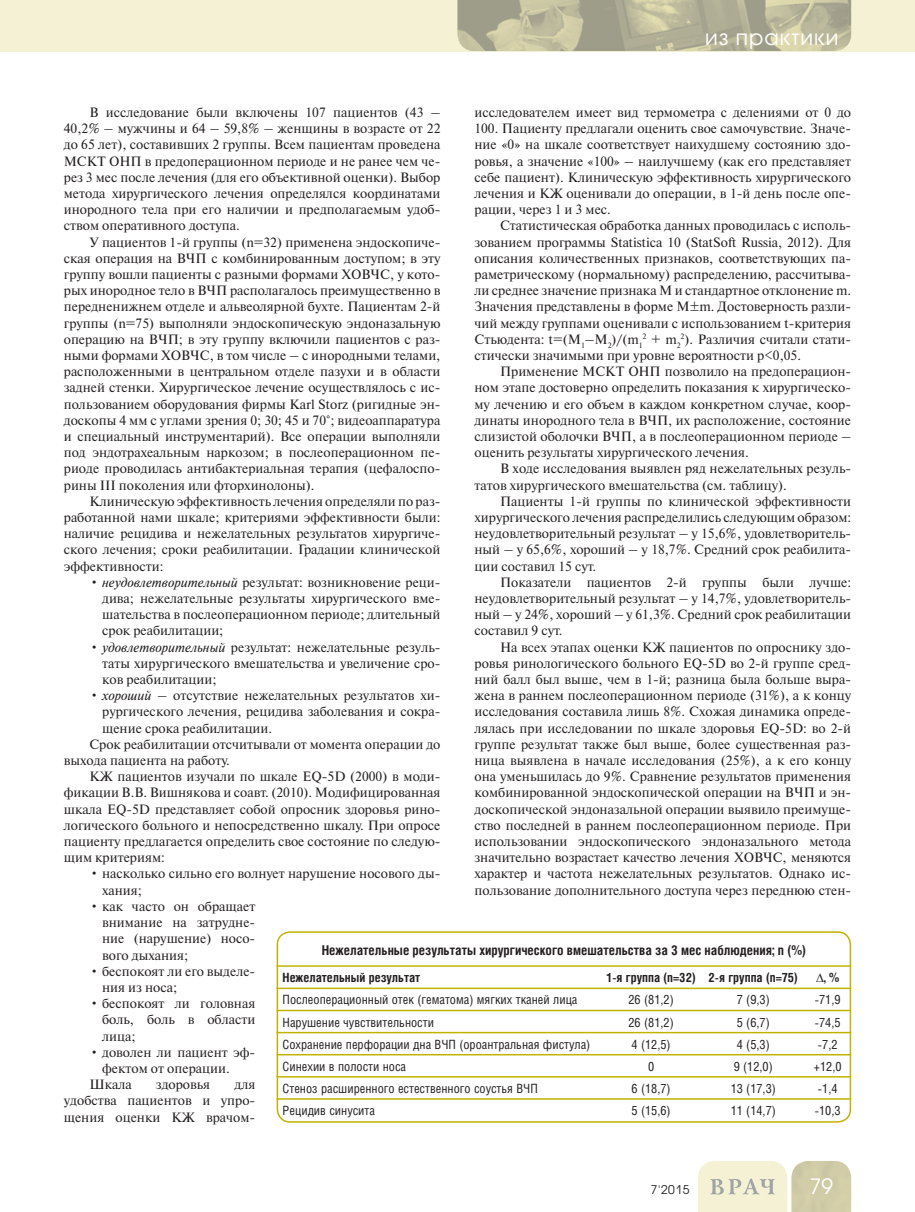
<style>
.page{position:relative;width:915px;height:1212px;background:#fff}
.page>*{position:absolute;margin:0;border:0;box-sizing:border-box;transform-origin:0 0}
.t1{font:21px "Avant Garde Gothic C";letter-spacing:.05em;color:#fff}
.t2{font:13.5px/16.2px "Newton C";color:#231f20;text-align:justify}
.t3{font:700 13.5px "Helios Cond";color:#231f20}
.t4{font:12.75px "Helios Cond";color:#231f20}
.t5{font:700 12.75px "Helios Cond";color:#231f20}
.t6{font:12px "Avant Garde Gothic C";color:#231f20}
.t7{font:7.8px "Newton C";color:#231f20}
.s1{font-style:italic}
.s2{font-size:13.5px}
.s3{font-family:"Times New Roman"}
</style>
<div class="page">
<div style="left:0;top:0;width:914px;height:51px;background:#f5f1d5"></div>
<svg style="left:698px;top:1161px;width:152px;height:51px;background:#e3e0c4"></svg>
<img style="left:457px;top:0;width:393px;height:51px">
<div style="left:276px;top:931px;width:574px;height:192px;border:2px solid #c1b400;border-radius:13px"></div>
<hr style="left:276px;top:965px;width:574px;height:2px;background:#c1b400">
<hr style="left:276px;top:987px;width:574px;height:2px;background:#c1b400">
<hr style="left:276px;top:1010px;width:574px;height:1px;background:#c1b400">
<hr style="left:276px;top:1032px;width:574px;height:1px;background:#c1b400">
<hr style="left:276px;top:1054px;width:574px;height:1px;background:#c1b400">
<hr style="left:276px;top:1076px;width:574px;height:1px;background:#c1b400">
<hr style="left:276px;top:1098px;width:574px;height:2px;background:#c1b400">
<h1 class="t1" style="left:704px;top:27px;width:135px">из практики</h1>
<p class="t2" style="left:64px;top:106px;width:378px;text-indent:26px">В исследование были включены 107 пациентов (43 – 40,2% – мужчины и 64 – 59,8% – женщины в возрасте от 22 до 65 лет), составивших 2 группы. Всем пациентам проведена МСКТ ОНП в предоперационном периоде и не ранее чем че&shy;рез 3 мес после лечения (для его объективной оценки). Выбор метода хирургического лечения определялся координатами инородного тела при его наличии и предполагаемым удоб&shy;ством оперативного доступа.</p>
<p class="t2" style="left:64px;top:235px;width:378px;text-indent:26px">У пациентов 1-й группы (n=32) применена эндоскопиче&shy;ская операция на ВЧП с комбинированным доступом; в эту группу вошли пациенты с разными формами ХОВЧС, у кото&shy;рых инородное тело в ВЧП располагалось преимущественно в передненижнем отделе и альвеолярной бухте. Пациентам 2-й группы (n=75) выполняли эндоскопическую эндоназальную операцию на ВЧП; в эту группу включили пациентов с раз&shy;ными формами ХОВЧС, в том числе – с инородными телами, расположенными в центральном отделе пазухи и в области задней стенки. Хирургическое лечение осуществлялось с ис&shy;пользованием оборудования фирмы Karl Storz (ригидные эн&shy;доскопы 4 мм с углами зрения 0; 30; 45 и 70°; видеоаппаратура и специальный инструментарий). Все операции выполняли под эндотрахеальным наркозом; в послеоперационном пе&shy;риоде проводилась антибактериальная терапия (цефалоспо&shy;рины III поколения или фторхинолоны).</p>
<p class="t2" style="left:64px;top:494px;width:378px;text-indent:26px">Клиническую эффективность лечения определяли по раз&shy;работанной нами шкале; критериями эффективности были: наличие рецидива и нежелательных результатов хирургиче&shy;ского лечения; сроки реабилитации. Градации клинической эффективности:</p>
<p class="t2" style="left:102px;top:575px;width:340px;text-indent:-13px">• <span class="s1">неудовлетворительный</span> результат: возникновение реци&shy;дива; нежелательные результаты хирургического вме&shy;шательства в послеоперационном периоде; длительный срок реабилитации;</p>
<p class="t2" style="left:102px;top:640px;width:340px;text-indent:-13px">• <span class="s1">удовлетворительный</span> результат: нежелательные резуль&shy;таты хирургического вмешательства и увеличение сро&shy;ков реабилитации;</p>
<p class="t2" style="left:89px;top:689px;width:352px">• <span class="s1">хороший</span> – отсутствие нежелательных результатов хи-</p>
<p class="t2" style="left:102px;top:705px;width:340px">рургического лечения, рецидива заболевания и сокра-</p>
<p class="t2" style="left:102px;top:721px;width:171px">щение срока реабилитации.</p>
<p class="t2" style="left:89px;top:737px;width:352px">Срок реабилитации отсчитывали от момента операции до</p>
<p class="t2" style="left:64px;top:754px;width:167px">выхода пациента на работу.</p>
<p class="t2" style="left:89px;top:770px;width:352px">КЖ пациентов изучали по шкале EQ-5D (2000) в моди-</p>
<p class="t2" style="left:64px;top:786px;width:378px">фикации В.В. Вишнякова и соавт. (2010). Модифицированная</p>
<p class="t2" style="left:64px;top:802px;width:378px">шкала EQ-5D представляет собой опросник здоровья рино-</p>
<p class="t2" style="left:64px;top:818px;width:378px">логического больного и непосредственно шкалу. При опросе</p>
<p class="t2" style="left:64px;top:835px;width:378px">пациенту предлагается определить свое состояние по следую-</p>
<p class="t2" style="left:64px;top:851px;width:102px">щим критериям:</p>
<p class="t2" style="left:102px;top:867px;width:340px;text-indent:-13px">• насколько сильно его волнует нарушение носового ды&shy;хания;</p>
<p class="t2" style="left:102px;top:899px;width:155px;text-indent:-13px">• как часто он обращает внимание на затрудне&shy;ние (нарушение) носо&shy;вого дыхания;</p>
<p class="t2" style="left:102px;top:964px;width:155px;text-indent:-13px">• беспокоят ли его выделе&shy;ния из носа;</p>
<p class="t2" style="left:102px;top:997px;width:155px;text-indent:-13px">• беспокоят ли головная боль, боль в области лица;</p>
<p class="t2" style="left:89px;top:1045px;width:167px">• доволен ли пациент эф-</p>
<p class="t2" style="left:102px;top:1061px;width:129px">фектом от операции.</p>
<p class="t2" style="left:89px;top:1078px;width:44px">Шкала</p>
<p class="t2" style="left:156px;top:1078px;width:56px">здоровья</p>
<p class="t2" style="left:474px;top:106px;width:378px">исследователем имеет вид термометра с делениями от 0 до 100. Пациенту предлагали оценить свое самочувствие. Значе&shy;ние «0» на шкале соответствует наихудшему состоянию здо&shy;ровья, а значение «100» – наилучшему (как его представляет себе пациент). Клиническую эффективность хирургического лечения и КЖ оценивали до операции, в 1-й день после опе&shy;рации, через 1 и 3 мес.</p>
<p class="t2" style="left:474px;top:219px;width:378px;text-indent:26px">Статистическая обработка данных проводилась с исполь&shy;зованием программы Statistica 10 (StatSoft Russia, 2012). Для описания количественных признаков, соответствующих па&shy;раметрическому (нормальному) распределению, рассчитыва&shy;ли среднее значение признака М и стандартное отклонение m.<br>Значения представлены в форме М±m. Достоверность разли&shy;чий между группами оценивали с использованием t-критерия Стьюдента: t=(M<sub>1</sub>–M<sub>2</sub>)/(m<sub>1</sub></p>
<p class="t2" style="left:474px;top:332px;width:378px;text-indent:206px"><sup>2</sup>). Различия считали стати&shy;стически значимыми при уровне вероятности р&lt;0,05.</p>
<p class="t2" style="left:474px;top:365px;width:378px;text-indent:26px">Применение МСКТ ОНП позволило на предоперацион&shy;ном этапе достоверно определить показания к хирургическо&shy;му лечению и его объем в каждом конкретном случае, коор&shy;динаты инородного тела в ВЧП, их расположение, состояние слизистой оболочки ВЧП, а в послеоперационном периоде – оценить результаты хирургического лечения.</p>
<p class="t2" style="left:474px;top:462px;width:378px;text-indent:26px">В ходе исследования выявлен ряд нежелательных резуль&shy;татов хирургического вмешательства (см. таблицу).</p>
<p class="t2" style="left:474px;top:494px;width:378px;text-indent:26px">Пациенты 1-й группы по клинической эффективности хирургического лечения распределились следующим образом: неудовлетворительный результат – у 15,6%, удовлетворитель&shy;ный – у 65,6%, хороший – у 18,7%. Средний срок реабилита&shy;ции составил 15 сут.</p>
<p class="t2" style="left:474px;top:575px;width:378px;text-indent:26px">Показатели пациентов 2-й группы были лучше: неудовлетворительный результат – у 14,7%, удовлетворитель&shy;ный – у 24%, хороший – у 61,3%. Средний срок реабилитации составил 9 сут.</p>
<p class="t2" style="left:474px;top:640px;width:378px;text-indent:26px">На всех этапах оценки КЖ пациентов по опроснику здо&shy;ровья ринологического больного EQ-5D во 2-й группе сред&shy;ний балл был выше, чем в 1-й; разница была больше выра&shy;жена в раннем послеоперационном периоде (31%), а к концу исследования составила лишь 8%. Схожая динамика опреде&shy;лялась при исследовании по шкале здоровья EQ-5D: во 2-й группе результат также был выше, более существенная раз&shy;ница выявлена в начале исследования (25%), а к его концу она уменьшилась до 9%. Сравнение результатов применения комбинированной эндоскопической операции на ВЧП и эн&shy;доскопической эндоназальной операции выявило преимуще&shy;ство последней в раннем послеоперационном периоде. При использовании эндоскопического эндоназального метода значительно возрастает качество лечения ХОВЧС, меняются характер и частота нежелательных результатов. Однако ис&shy;пользование дополнительного доступа через переднюю стен-</p>
<p class="t7" style="left:642px;top:338px;width:39px">2 <span class="s2">+ m</span>2</p>
<p class="t3" style="left:321px;top:945px;width:485px">Нежелательные результаты хирургического вмешательства за 3 мес наблюдения; n (%)</p>
<p class="t5" style="left:282px;top:973px;width:139px">Нежелательный результат</p>
<p class="t5" style="left:606px;top:973px;width:193px">1-я группа (n=32) 2-я группа (n=75)</p>
<p class="t5" style="left:815px;top:973px;width:25px"><span class="s3">∆</span>, %</p>
<p class="t4" style="left:282px;top:995px;width:296px">Послеоперационный отек (гематома) мягких тканей лица</p>
<p class="t4" style="left:628px;top:995px;width:47px">26 (81,2)</p>
<p class="t4" style="left:736px;top:995px;width:34px">7 (9,3)</p>
<p class="t4" style="left:814px;top:995px;width:27px">-71,9</p>
<p class="t4" style="left:282px;top:1017px;width:153px">Нарушение чувствительности</p>
<p class="t4" style="left:628px;top:1017px;width:47px">26 (81,2)</p>
<p class="t4" style="left:736px;top:1017px;width:34px">5 (6,7)</p>
<p class="t4" style="left:814px;top:1017px;width:27px">-74,5</p>
<p class="t4" style="left:282px;top:1039px;width:309px">Сохранение перфорации дна ВЧП (ороантральная фистула)</p>
<p class="t4" style="left:631px;top:1039px;width:41px">4 (12,5)</p>
<p class="t4" style="left:736px;top:1039px;width:34px">4 (5,3)</p>
<p class="t4" style="left:817px;top:1039px;width:21px">-7,2</p>
<p class="t4" style="left:282px;top:1061px;width:125px">Синехии в полости носа</p>
<p class="t4" style="left:647px;top:1061px;width:8px">0</p>
<p class="t4" style="left:733px;top:1061px;width:41px">9 (12,0)</p>
<p class="t4" style="left:813px;top:1061px;width:29px">+12,0</p>
<p class="t4" style="left:282px;top:1083px;width:256px">Стеноз расширенного естественного соустья ВЧП</p>
<p class="t4" style="left:631px;top:1083px;width:41px">6 (18,7)</p>
<p class="t4" style="left:730px;top:1083px;width:47px">13 (17,3)</p>
<p class="t4" style="left:817px;top:1083px;width:21px">-1,4</p>
<p class="t4" style="left:282px;top:1105px;width:94px">Рецидив синусита</p>
<p class="t4" style="left:631px;top:1105px;width:41px">5 (15,6)</p>
<p class="t4" style="left:730px;top:1105px;width:47px">11 (14,7)</p>
<p class="t4" style="left:814px;top:1105px;width:27px">-10,3</p>
<p class="t2" style="left:64px;top:1078px;width:193px;text-indent:170px">для удобства пациентов и упро&shy;щения оценки КЖ врачом-</p>
<p class="t6" style="left:650px;top:1184px;width:40px">7'2015</p>
<h1 class="t1" style="left:809px;top:1177px;width:25px">79</h1>
</div>
